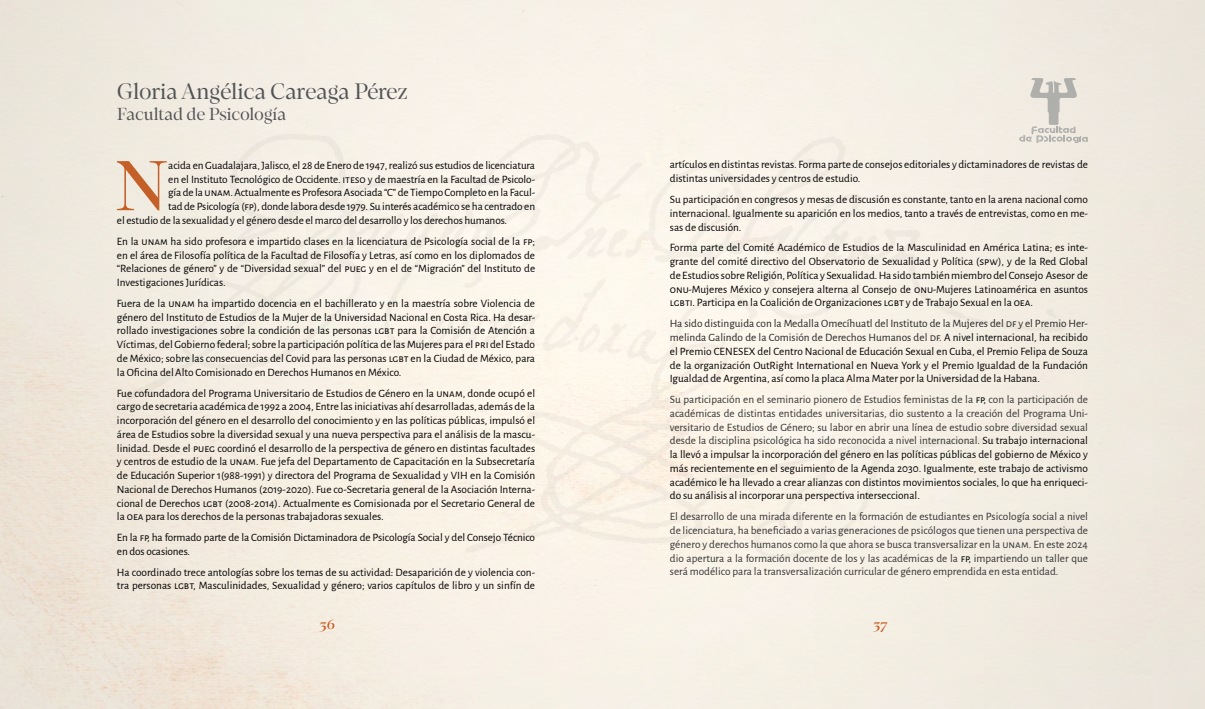
<style>
.page{position:relative;width:1205px;height:709px;background:#fff}
.page>*{position:absolute;margin:0;border:0;box-sizing:border-box;transform-origin:0 0}
.t1{font:200 70.88px "Loretta Display VF";color:#c55f28}
.t2{font:22.5px "Loretta Regular Display";letter-spacing:-.01em;color:#525355}
.t3{font:17.5px "Loretta Regular Display";letter-spacing:-.01em;color:#525355}
.t4{font:italic 200 13.75px "Loretta Display VF";color:#c55f28}
.t5{font:11.25px/13.8px "Alegreya Sans";letter-spacing:-.01em;color:#000;text-align:justify}
.t6{font:11.25px/13.8px "Alegreya Sans";color:#333;text-align:justify}
.s1{color:#252525}
.s2{color:#333}
.s3{color:#000}
</style>
<div class="page">
<svg style="left:1019px;top:78px;width:69px;height:65px;background:#dedad2"></svg>
<h2 class="t2" style="left:117px;top:75px;width:292px">Gloria Angélica Careaga Pérez</h2>
<h3 class="t3" style="left:117px;top:102px;width:171px">Facultad de Psicología</h3>
<h1 class="t1" style="left:114px;top:139px;width:56px">N</h1>
<p class="t5" style="left:168px;top:158px;width:368px">acida en Guadalajara, Jalisco, el 28 de Enero de 1947, realizó sus estudios de licenciatura</p>
<p class="t5" style="left:168px;top:171px;width:368px">en el Instituto Tecnológico de Occidente. iteso y de maestría en la Facultad de Psicolo-</p>
<p class="t5" style="left:168px;top:185px;width:368px">gía de la unam. Actualmente es Profesora Asociada “C” de Tiempo Completo en la Facul-</p>
<p class="t5" style="left:168px;top:199px;width:368px">tad de Psicología (fp), donde labora desde 1979. Su interés académico se ha centrado en</p>
<p class="t5" style="left:117px;top:213px;width:392px">el estudio de la sexualidad y el género desde el marco del desarrollo y los derechos humanos.</p>
<p class="t5" style="left:117px;top:234px;width:420px">En la unam ha sido profesora e impartido clases en la licenciatura de Psicología social de la fp; en el área de Filosofía política de la Facultad de Filosofía y Letras, así como en los diplomados de “Relaciones de género” y de “Diversidad sexual” del pueg y en el de “Migración” del Instituto de Investigaciones Jurídicas.</p>
<p class="t5" style="left:117px;top:296px;width:420px">Fuera de la unam ha impartido docencia en el bachillerato y en la maestría sobre Violencia de género del Instituto de Estudios de la Mujer de la Universidad Nacional en Costa Rica. Ha desar&shy;rollado investigaciones sobre la condición de las personas lgbt para la Comisión de Atención a Víctimas, del Gobierno federal; sobre la participación política de las Mujeres para el pri del Estado de México; sobre las consecuencias del Covid para las personas lgbt en la Ciudad de México, para la Oficina del Alto Comisionado en Derechos Humanos en México.</p>
<p class="t5" style="left:117px;top:385px;width:420px">Fue cofundadora del Programa Universitario de Estudios de Género en la unam, donde ocupó el cargo de secretaria académica de 1992 a 2004, Entre las iniciativas ahí desarrolladas, además de la incorporación del género en el desarrollo del conocimiento y en las políticas públicas, impulsó el área de Estudios sobre la diversidad sexual y una nueva perspectiva para el análisis de la mascu&shy;linidad. Desde el pueg coordinó el desarrollo de la perspectiva de género en distintas facultades y centros de estudio de la unam. Fue jefa del Departamento de Capacitación en la Subsecretaría de Educación Superior 1(988-1991) y directora del Programa de Sexualidad y VIH en la Comisión Nacional de Derechos Humanos (2019-2020). Fue co-Secretaria general de la Asociación Interna&shy;cional de Derechos lgbt (2008-2014). Actualmente es Comisionada por el Secretario General de la oea para los derechos de la personas trabajadoras sexuales.</p>
<p class="t5" style="left:117px;top:530px;width:420px">En la fp, ha formado parte de la Comisión Dictaminadora de Psicología Social y del Consejo Técnico en dos ocasiones.</p>
<p class="t5" style="left:117px;top:564px;width:420px">Ha coordinado trece antologías sobre los temas de su actividad: Desaparición de y violencia con&shy;tra personas lgbt, Masculinidades, Sexualidad y género; varios capítulos de libro y un sinfín de</p>
<p class="t5" style="left:670px;top:157px;width:420px">artículos en distintas revistas. Forma parte de consejos editoriales y dictaminadores de revistas de distintas universidades y centros de estudio.</p>
<p class="t5" style="left:670px;top:192px;width:420px">Su participación en congresos y mesas de discusión es constante, tanto en la arena nacional como internacional. Igualmente su aparición en los medios, tanto a través de entrevistas, como en me&shy;sas de discusión.</p>
<p class="t5" style="left:670px;top:240px;width:420px">Forma parte del Comité Académico de Estudios de la Masculinidad en América Latina; es inte&shy;grante del comité directivo del Observatorio de Sexualidad y Política (spw), y de la Red Global de Estudios sobre Religión, Política y Sexualidad. Ha sido también miembro del Consejo Asesor de onu-Mujeres México y consejera alterna al Consejo de onu-Mujeres Latinoamérica en asuntos lgbti. Participa en la Coalición de Organizaciones lgbt y de Trabajo Sexual en la oea.</p>
<p class="t5" style="left:670px;top:316px;width:420px"><span class="s1">Ha sido distinguida con la Medalla Omecíhuatl del Instituto de la Mujeres del df y el Premio Her&shy;melinda Galindo de la Comisión de Derechos Humanos del df.</span> A nivel internacional, ha recibido el Premio CENESEX del Centro Nacional de Educación Sexual en Cuba, el Premio Felipa de Souza de la organización OutRight International en Nueva York y el Premio Igualdad de la Fundación Igualdad de Argentina, así como la placa Alma Mater por la Universidad de la Habana.</p>
<p class="t5" style="left:670px;top:392px;width:420px"><span class="s2">Su participación en el seminario pionero de Estudios feministas de la</span> fp, <span class="s2">con la participación de académicas de distintas entidades universitarias, dio sustento a la creación del Programa Uni&shy;versitario de Estudios de Género; su labor en abrir una línea de estudio sobre diversidad sexual desde la disciplina psicológica ha sido reconocida a nivel internacional.</span> Su trabajo internacional la llevó a impulsar la incorporación del género en las políticas públicas del gobierno de México y más recientemente en el seguimiento de la Agenda 2030. Igualmente, este trabajo de activismo académico le ha llevado a crear alianzas con distintos movimientos sociales, lo que ha enriqueci&shy;do su análisis al incorporar una perspectiva interseccional.</p>
<p class="t6" style="left:670px;top:509px;width:420px">El desarrollo de una mirada diferente en la formación de estudiantes en Psicología social a nivel de licenciatura, ha beneficiado a varias generaciones de psicólogos que tienen una perspectiva de género y derechos humanos como la que ahora se busca transversalizar en la unam. En este 2024 dio apertura a la formación docente de los y las académicas de la <span class="s3">fp,</span> impartiendo un taller que será modélico para la transversalización curricular de género emprendida en esta entidad.</p>
<p class="t4" style="left:320px;top:614px;width:17px">36</p>
<p class="t4" style="left:873px;top:614px;width:15px">37</p>
</div>
